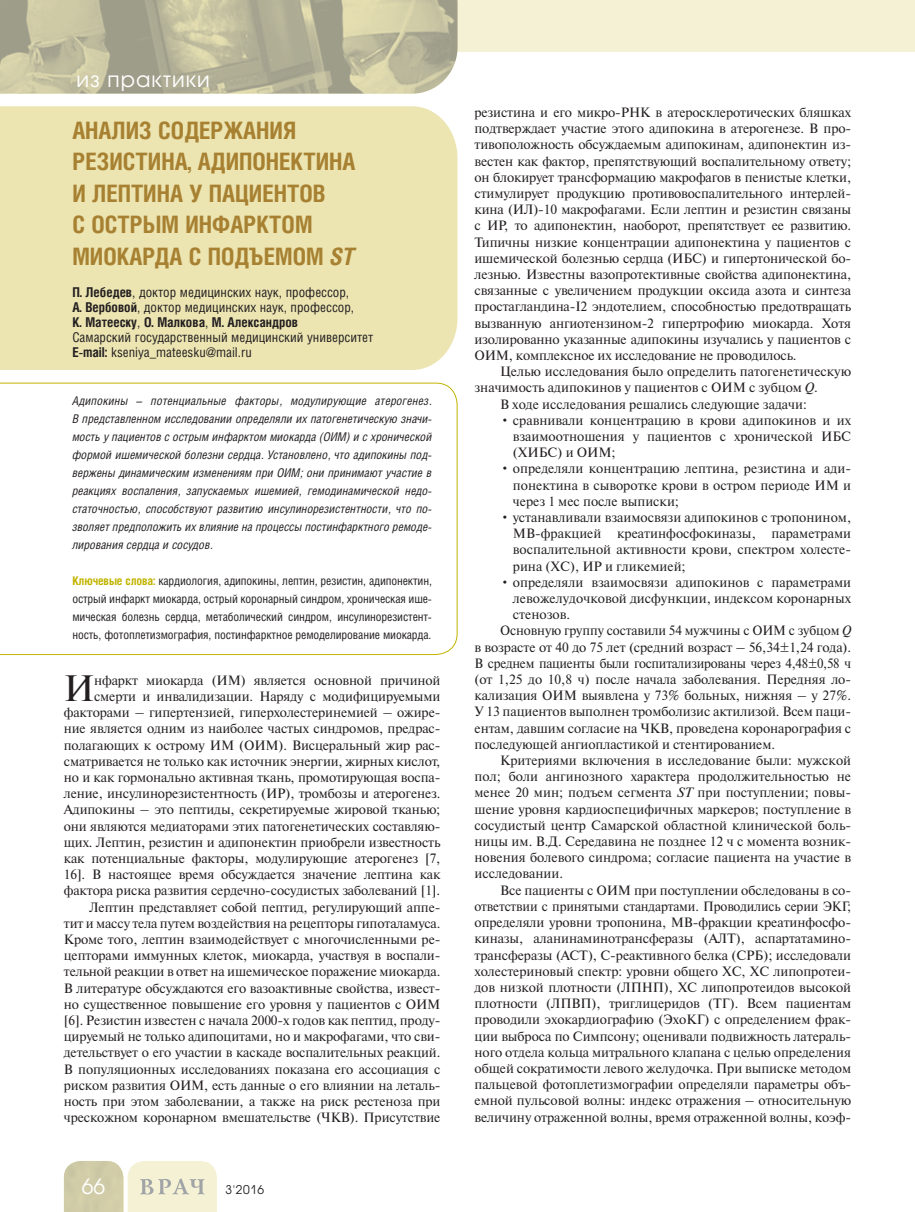
<style>
.page{position:relative;width:915px;height:1212px;background:#fff}
.page>*{position:absolute;margin:0;border:0;box-sizing:border-box;transform-origin:0 0}
.t1{font:36.6px "Newton C";color:#231f20}
.t2{font:700 24px/31.5px "Helios Cond";color:#a78131}
.t3{font:21px "Avant Garde Gothic C";letter-spacing:.05em;color:#fff}
.t4{font:13.5px/16.2px "Newton C";letter-spacing:-.005em;color:#231f20;text-align:justify}
.t5{font:13.5px/15px "Helios Cond";color:#231f20}
.t6{font:13.5px "Newton C";letter-spacing:-.005em;color:#231f20;scale:.96 1}
.t7{font:italic 12px/18px "Helios Cond";color:#231f20;text-align:justify}
.t8{font:12px/18px "Helios Cond";letter-spacing:-.01em;color:#231f20;text-align:justify}
.t9{font:12px "Avant Garde Gothic C";color:#231f20}
.s1{font-style:italic}
.s2{font-weight:700}
.s3{font-weight:700;color:#c1b400}
</style>
<div class="page">
<div style="left:0;top:0;width:914px;height:51px;background:#f5f1d5"></div>
<svg style="left:64px;top:1161px;width:153px;height:51px;background:#e3e0c3"></svg>
<svg style="left:0;top:0;width:412px;height:94px;background:#bab79a"></svg>
<img style="left:412px;top:0;width:45px;height:94px">
<div style="left:0;top:106px;width:457px;height:264px;background:#ece5b2"></div>
<svg style="left:0;top:382px;width:457px;height:273px"></svg>
<h3 class="t3" style="left:77px;top:70px;width:135px">из практики</h3>
<h2 class="t2" style="left:72px;top:117px;width:284px">АНАЛИЗ СОДЕРЖАНИЯ<br>РЕЗИСТИНА, АДИПОНЕКТИНА<br>И ЛЕПТИНА У ПАЦИЕНТОВ<br>С ОСТРЫМ ИНФАРКТОМ<br>МИОКАРДА С ПОДЪЕМОМ <span class="s1">ST</span></h2>
<p class="t5" style="left:72px;top:286px;width:302px"><span class="s2">П. Лебедев</span>, доктор медицинских наук, профессор,<br><span class="s2">А. Вербовой</span>, доктор медицинских наук, профессор,<br><span class="s2">К. Матееску</span>, <span class="s2">О. Малкова</span>, <span class="s2">М. Александров<br></span>Самарский государственный медицинский университет <span class="s2">E-mail:</span> kseniya_mateesku@mail.ru</p>
<p class="t7" style="left:72px;top:393px;width:361px">Адипокины – потенциальные факторы, модулирующие атерогенез.<br>В представленном исследовании определяли их патогенетическую значи&shy;мость у пациентов с острым инфарктом миокарда (ОИМ) и с хронической формой ишемической болезни сердца. Установлено, что адипокины под&shy;вержены динамическим изменениям при ОИМ; они принимают участие в реакциях воспаления, запускаемых ишемией, гемодинамической недо&shy;статочностью, способствуют развитию инсулинорезистентности, что по&shy;зволяет предположить их влияние на процессы постинфарктного ремоде&shy;лирования сердца и сосудов.</p>
<p class="t8" style="left:72px;top:573px;width:361px"><span class="s3">Ключевые слова:</span> кардиология, адипокины, лептин, резистин, адипонектин, острый инфаркт миокарда, острый коронарный синдром, хроническая ише&shy;мическая болезнь сердца, метаболический синдром, инсулинорезистент&shy;ность, фотоплетизмография, постинфарктное ремоделирование миокарда.</p>
<p class="t4" style="left:64px;top:673px;width:378px;text-align:right">нфаркт миокарда (ИМ) является основной причиной смерти и инвалидизации. Наряду с модифицируемыми факторами – гипертензией, гиперхолестеринемией – ожире&shy;ние является одним из наиболее частых синдромов, предрас&shy;полагающих к острому ИМ (ОИМ). Висцеральный жир рас&shy;сматривается не только как источник энергии, жирных кислот, но и как гормонально активная ткань, промотирующая воспа&shy;ление, инсулинорезистентность (ИР), тромбозы и атерогенез.<br>Адипокины – это пептиды, секретируемые жировой тканью; они являются медиаторами этих патогенетических составляю&shy;щих. Лептин, резистин и адипонектин приобрели известность как потенциальные факторы, модулирующие атерогенез [7, 16]. В настоящее время обсуждается значение лептина как фактора риска развития сердечно-сосудистых заболеваний [1].<br>Лептин представляет собой пептид, регулирующий аппе-<br>тит и массу тела путем воздействия на рецепторы гипоталамуса.<br>Кроме того, лептин взаимодействует с многочисленными ре&shy;цепторами иммунных клеток, миокарда, участвуя в воспали&shy;тельной реакции в ответ на ишемическое поражение миокарда.<br>В литературе обсуждаются его вазоактивные свойства, извест&shy;но существенное повышение его уровня у пациентов с ОИМ [6]. Резистин известен с начала 2000-х годов как пептид, проду&shy;цируемый не только адипоцитами, но и макрофагами, что сви&shy;детельствует о его участии в каскаде воспалительных реакций.<br>В популяционных исследованиях показана его ассоциация с риском развития ОИМ, есть данные о его влиянии на леталь&shy;ность при этом заболевании, а также на риск рестеноза при чрескожном коронарном вмешательстве (ЧКВ). Присутствие</p>
<h1 class="t1" style="left:64px;top:675px;width:32px">И</h1>
<h3 class="t3" style="left:82px;top:1177px;width:25px">66</h3>
<p class="t9" style="left:225px;top:1184px;width:40px">3'2016</p>
<p class="t4" style="left:474px;top:106px;width:378px">резистина и его микро-РНК в атеросклеротических бляшках подтверждает участие этого адипокина в атерогенезе. В про&shy;тивоположность обсуждаемым адипокинам, адипонектин из&shy;вестен как фактор, препятствующий воспалительному ответу; он блокирует трансформацию макрофагов в пенистые клетки, стимулирует продукцию противовоспалительного интерлей&shy;кина (ИЛ)-10 макрофагами. Если лептин и резистин связаны с ИР, то адипонектин, наоборот, препятствует ее развитию.<br>Типичны низкие концентрации адипонектина у пациентов с ишемической болезнью сердца (ИБС) и гипертонической бо&shy;лезнью. Известны вазопротективные свойства адипонектина, связанные с увеличением продукции оксида азота и синтеза простагландина-I2 эндотелием, способностью предотвращать вызванную ангиотензином-2 гипертрофию миокарда. Хотя изолированно указанные адипокины изучались у пациентов с ОИМ, комплексное их исследование не проводилось.</p>
<p class="t4" style="left:500px;top:365px;width:352px">Целью исследования было определить патогенетическую</p>
<p class="t4" style="left:474px;top:381px;width:345px">значимость адипокинов у пациентов с ОИМ с зубцом <span class="s1">Q</span>.</p>
<p class="t4" style="left:500px;top:397px;width:308px">В ходе исследования решались следующие задачи:</p>
<p class="t4" style="left:512px;top:413px;width:340px;text-indent:-13px">• сравнивали концентрацию в крови адипокинов и их взаимоотношения у пациентов с хронической ИБС (ХИБС) и ОИМ;</p>
<p class="t4" style="left:512px;top:462px;width:340px;text-indent:-13px">• определяли концентрацию лептина, резистина и ади&shy;понектина в сыворотке крови в остром периоде ИМ и через 1 мес после выписки;</p>
<p class="t4" style="left:512px;top:511px;width:340px;text-indent:-13px">• устанавливали взаимосвязи адипокинов с тропонином, МВ-фракцией креатинфосфокиназы, параметрами воспалительной активности крови, спектром холесте&shy;рина (ХС), ИР и гликемией;</p>
<p class="t4" style="left:500px;top:575px;width:352px">• определяли взаимосвязи адипокинов с параметрами</p>
<p class="t4" style="left:512px;top:592px;width:340px">левожелудочковой дисфункции, индексом коронарных</p>
<p class="t4" style="left:512px;top:608px;width:59px">стенозов.</p>
<p class="t4" style="left:500px;top:624px;width:352px">Основную группу составили 54 мужчины с ОИМ с зубцом <span class="s1">Q</span></p>
<p class="t4" style="left:474px;top:640px;width:378px">в возрасте от 40 до 75 лет (средний возраст – 56,34±1,24 года).</p>
<p class="t6" style="left:474px;top:658px;width:393px">В среднем пациенты были госпитализированы через 4,48±0,58 ч</p>
<p class="t4" style="left:474px;top:673px;width:378px">(от 1,25 до 10,8 ч) после начала заболевания. Передняя ло-</p>
<p class="t4" style="left:474px;top:689px;width:378px">кализация ОИМ выявлена у 73% больных, нижняя – у 27%.</p>
<p class="t4" style="left:474px;top:705px;width:378px">У 13 пациентов выполнен тромболизис актилизой. Всем паци-</p>
<p class="t4" style="left:474px;top:721px;width:378px">ентам, давшим согласие на ЧКВ, проведена коронарография с</p>
<p class="t4" style="left:474px;top:737px;width:302px">последующей ангиопластикой и стентированием.</p>
<p class="t4" style="left:500px;top:754px;width:352px">Критериями включения в исследование были: мужской</p>
<p class="t4" style="left:474px;top:770px;width:378px">пол; боли ангинозного характера продолжительностью не</p>
<p class="t4" style="left:474px;top:786px;width:378px">менее 20 мин; подъем сегмента <span class="s1">ST</span> при поступлении; повы-</p>
<p class="t4" style="left:474px;top:802px;width:378px">шение уровня кардиоспецифичных маркеров; поступление в</p>
<p class="t4" style="left:474px;top:818px;width:378px">сосудистый центр Самарской областной клинической боль-</p>
<p class="t4" style="left:474px;top:835px;width:378px">ницы им. В.Д. Середавина не позднее 12 ч с момента возник-</p>
<p class="t4" style="left:474px;top:851px;width:378px">новения болевого синдрома; согласие пациента на участие в</p>
<p class="t4" style="left:474px;top:867px;width:90px">исследовании.</p>
<p class="t4" style="left:500px;top:883px;width:352px">Все пациенты с ОИМ при поступлении обследованы в со-</p>
<p class="t6" style="left:474px;top:901px;width:393px">ответствии с принятыми стандартами. Проводились серии ЭКГ;</p>
<p class="t4" style="left:474px;top:916px;width:378px">определяли уровни тропонина, МВ-фракции креатинфосфо-</p>
<p class="t4" style="left:474px;top:932px;width:378px">киназы, аланинаминотрансферазы (АЛТ), аспартатамино-</p>
<p class="t4" style="left:474px;top:948px;width:378px">трансферазы (АСТ), С-реактивного белка (СРБ); исследовали</p>
<p class="t4" style="left:474px;top:964px;width:378px">холестериновый спектр: уровни общего ХС, ХС липопротеи-</p>
<p class="t4" style="left:474px;top:980px;width:378px">дов низкой плотности (ЛПНП), ХС липопротеидов высокой</p>
<p class="t4" style="left:474px;top:997px;width:378px">плотности (ЛПВП), триглицеридов (ТГ). Всем пациентам</p>
<p class="t4" style="left:474px;top:1013px;width:378px">проводили эхокардиографию (ЭхоКГ) с определением фрак-</p>
<p class="t4" style="left:474px;top:1029px;width:378px">ции выброса по Симпсону; оценивали подвижность латераль-</p>
<p class="t4" style="left:474px;top:1045px;width:378px">ного отдела кольца митрального клапана с целью определения</p>
<p class="t4" style="left:474px;top:1061px;width:378px">общей сократимости левого желудочка. При выписке методом</p>
<p class="t4" style="left:474px;top:1078px;width:378px">пальцевой фотоплетизмографии определяли параметры объ-</p>
<p class="t4" style="left:474px;top:1094px;width:378px">емной пульсовой волны: индекс отражения – относительную</p>
<p class="t4" style="left:474px;top:1110px;width:378px">величину отраженной волны, время отраженной волны, коэф-</p>
</div>
